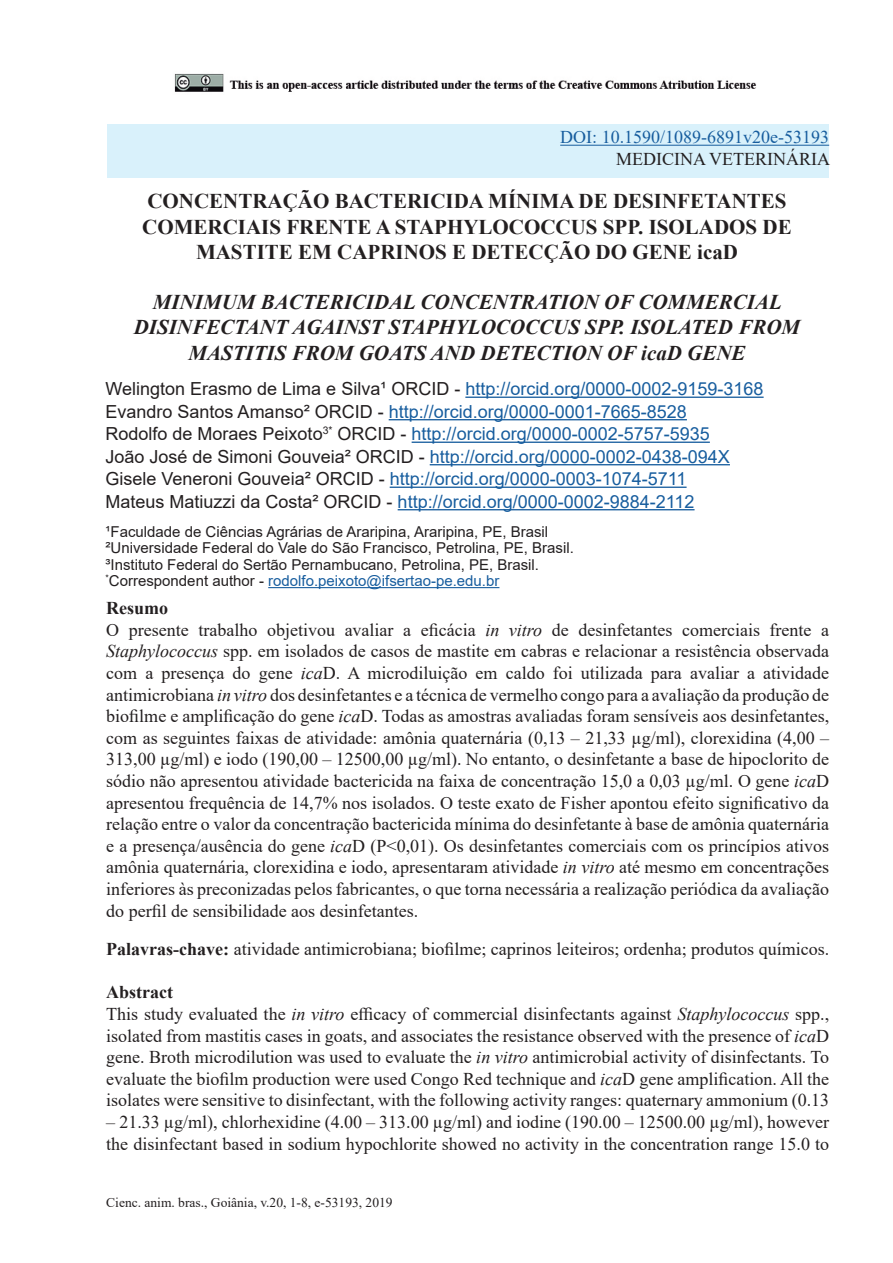
<style>
.page{position:relative;width:893px;height:1263px;background:#fff}
.page>*{position:absolute;margin:0;border:0;box-sizing:border-box;transform-origin:0 0}
.t1{font:italic 700 21px/25.2px "Times New Roman";color:#231f20;text-align:center}
.t2{font:700 21px/25.2px "Times New Roman";color:#231f20;text-align:center}
.Corpotexto{font:18px/21.6px "Times New Roman";color:#231f20;text-align:justify}
.t3{font:18px "Arial";color:#175d9e}
.t4{font:18px/21.6px "Times New Roman";color:#175d9e;text-align:right}
.t5{font:700 18px "Times New Roman";color:#231f20}
.t6{font:15px "Arial";color:#231f20}
.t7{font:15px "Arial";color:#175d9e}
.t8{font:13.5px "Times New Roman";color:#231f20}
.s1{color:#231f20}
.s2{font-style:italic}
.s3{font-weight:700}
</style>
<div class="page">
<div style="left:107px;top:124px;width:721px;height:54px;background:#d9f1fb"></div>
<hr style="left:560px;top:145px;width:269px;height:1px;background:#175d9e">
<hr style="left:465px;top:397px;width:299px;height:1px;background:#175d9e">
<hr style="left:389px;top:419px;width:298px;height:1px;background:#175d9e">
<hr style="left:412px;top:442px;width:298px;height:1px;background:#175d9e">
<hr style="left:430px;top:464px;width:300px;height:1px;background:#175d9e">
<hr style="left:390px;top:487px;width:297px;height:1px;background:#175d9e">
<hr style="left:398px;top:509px;width:297px;height:1px;background:#175d9e">
<hr style="left:268px;top:587px;width:231px;height:1px;background:#175d9e">
<img style="left:174px;top:73px;width:582px;height:19px">
<p class="t4" style="left:560px;top:126px;width:271px">DOI: 10.1590/1089-6891v20e-53193<br><span class="s1">MEDICINA VETERINÁRIA</span></p>
<p class="t2" style="left:142px;top:188px;width:651px">CONCENTRAÇÃO BACTERICIDA MÍNIMA DE DESINFETANTES<br>COMERCIAIS FRENTE A STAPHYLOCOCCUS SPP. ISOLADOS DE<br>MASTITE EM CAPRINOS E DETECÇÃO DO GENE icaD</p>
<p class="t1" style="left:134px;top:289px;width:668px">MINIMUM BACTERICIDAL CONCENTRATION OF COMMERCIAL<br>DISINFECTANT AGAINST STAPHYLOCOCCUS SPP. ISOLATED FROM<br>MASTITIS FROM GOATS AND DETECTION OF icaD GENE</p>
<p class="t3" style="left:106px;top:377px;width:659px"><span class="s1">Welington Erasmo de Lima e Silva¹ ORCID -</span> http://orcid.org/0000-0002-9159-3168</p>
<p class="t3" style="left:106px;top:399px;width:583px"><span class="s1">Evandro Santos Amanso² ORCID -</span> http://orcid.org/0000-0001-7665-8528</p>
<p class="t3" style="left:106px;top:422px;width:606px"><span class="s1">Rodolfo de Moraes Peixoto</span><sup>3*</sup> <span class="s1">ORCID -</span> http://orcid.org/0000-0002-5757-5935</p>
<p class="t3" style="left:106px;top:444px;width:626px"><span class="s1">João José de Simoni Gouveia² ORCID -</span> http://orcid.org/0000-0002-0438-094X</p>
<p class="t3" style="left:106px;top:467px;width:582px"><span class="s1">Gisele Veneroni Gouveia² ORCID -</span> http://orcid.org/0000-0003-1074-5711</p>
<p class="t3" style="left:106px;top:489px;width:590px"><span class="s1">Mateus Matiuzzi da Costa² ORCID -</span> http://orcid.org/0000-0002-9884-2112</p>
<p class="t6" style="left:106px;top:521px;width:444px">¹Faculdade de Ciências Agrárias de Araripina, Araripina, PE, Brasil</p>
<p class="t6" style="left:106px;top:537px;width:470px">²Universidade Federal do Vale do São Francisco, Petrolina, PE, Brasil.</p>
<p class="t6" style="left:106px;top:554px;width:435px">³Instituto Federal do Sertão Pernambucano, Petrolina, PE, Brasil.</p>
<p class="t7" style="left:106px;top:570px;width:395px"><sup>*</sup><span class="s1">Correspondent author -</span> rodolfo.peixoto@ifsertao-pe.edu.br</p>
<p class="t5" style="left:106px;top:595px;width:63px">Resumo</p>
<p class="Corpotexto" style="left:106px;top:618px;width:724px">O presente trabalho objetivou avaliar a eficácia <span class="s2">in vitro</span> de desinfetantes comerciais frente a <span class="s2">Staphylococcus</span> spp. em isolados de casos de mastite em cabras e relacionar a resistência observada com a presença do gene <span class="s2">ica</span>D. A microdiluição em caldo foi utilizada para avaliar a atividade antimicrobiana <span class="s2">in vitro</span> dos desinfetantes e a técnica de vermelho congo para a avaliação da produção de biofilme e amplificação do gene <span class="s2">ica</span>D. Todas as amostras avaliadas foram sensíveis aos desinfetantes, com as seguintes faixas de atividade: amônia quaternária (0,13 – 21,33 µg/ml), clorexidina (4,00 – 313,00 µg/ml) e iodo (190,00 – 12500,00 µg/ml). No entanto, o desinfetante a base de hipoclorito de sódio não apresentou atividade bactericida na faixa de concentração 15,0 a 0,03 µg/ml. O gene <span class="s2">ica</span>D apresentou frequência de 14,7% nos isolados. O teste exato de Fisher apontou efeito significativo da relação entre o valor da concentração bactericida mínima do desinfetante à base de amônia quaternária e a presença/ausência do gene <span class="s2">ica</span>D (P&lt;0,01). Os desinfetantes comerciais com os princípios ativos amônia quaternária, clorexidina e iodo, apresentaram atividade <span class="s2">in vitro</span> até mesmo em concentrações inferiores às preconizadas pelos fabricantes, o que torna necessária a realização periódica da avaliação do perfil de sensibilidade aos desinfetantes.</p>
<p class="Corpotexto" style="left:106px;top:938px;width:724px"><span class="s3">Palavras-chave:</span> atividade antimicrobiana; biofilme; caprinos leiteiros; ordenha; produtos químicos.</p>
<p class="t5" style="left:106px;top:979px;width:68px">Abstract</p>
<p class="Corpotexto" style="left:106px;top:1003px;width:724px">This study evaluated the <span class="s2">in vitro</span> efficacy of commercial disinfectants against <span class="s2">Staphylococcus</span> spp., isolated from mastitis cases in goats, and associates the resistance observed with the presence of <span class="s2">ica</span>D gene. Broth microdilution was used to evaluate the <span class="s2">in vitro</span> antimicrobial activity of disinfectants. To evaluate the biofilm production were used Congo Red technique and <span class="s2">ica</span>D gene amplification. All the isolates were sensitive to disinfectant, with the following activity ranges: quaternary ammonium (0.13</p>
<p class="Corpotexto" style="left:106px;top:1111px;width:724px">– 21.33 µg/ml), chlorhexidine (4.00 – 313.00 µg/ml) and iodine (190.00 – 12500.00 µg/ml), however the disinfectant based in sodium hypochlorite showed no activity in the concentration range 15.0 to</p>
<p class="t8" style="left:106px;top:1193px;width:288px">Cienc. anim. bras., Goiânia, v.20, 1-8, e-53193, 2019</p>
</div>
